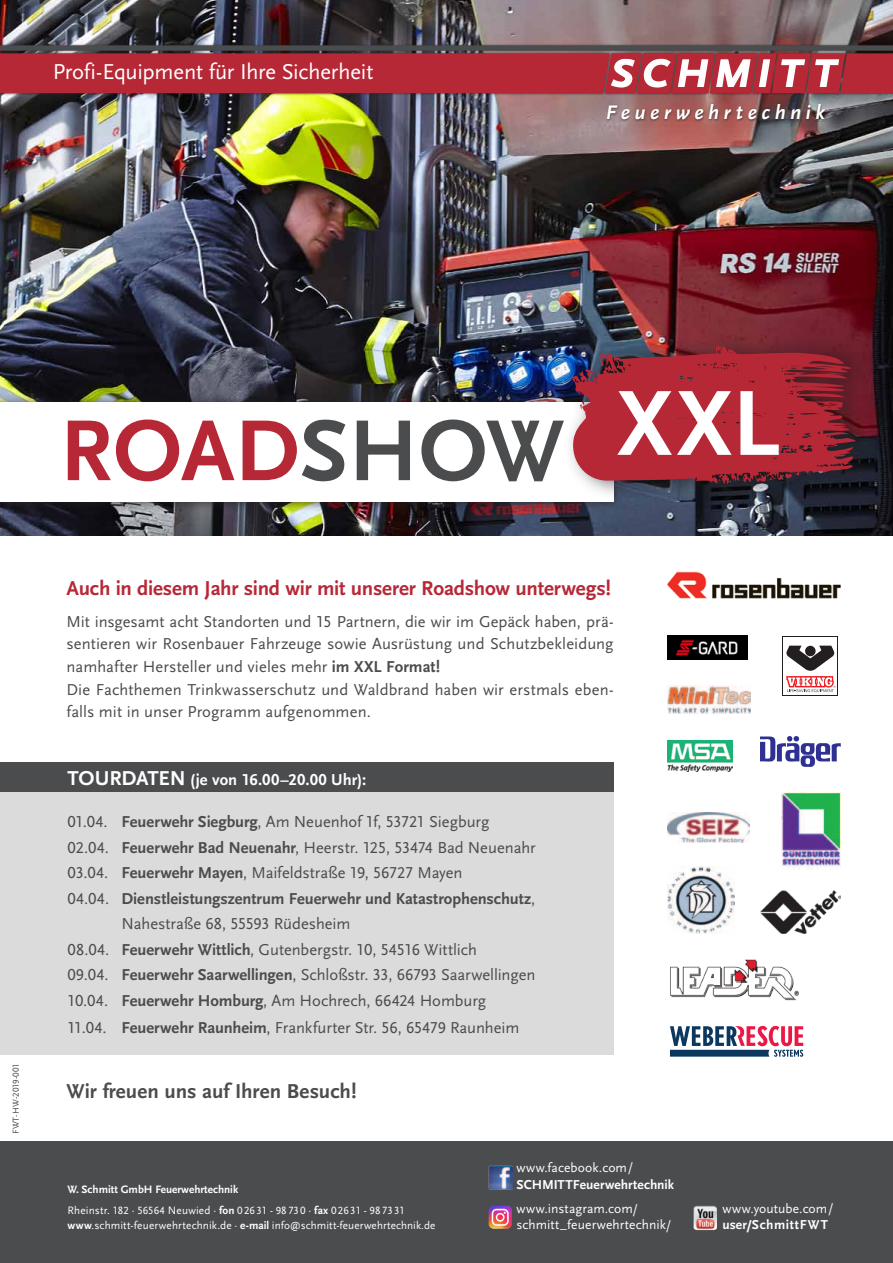
<style>
.page{position:relative;width:893px;height:1263px;background:#fff}
.page>*{position:absolute;margin:0;border:0;box-sizing:border-box;transform-origin:0 0}
.t1{font:700 90.15px "Scala Sans LF";letter-spacing:-.005em;color:#b72837}
.t2{font:italic 700 39.6px "Scala Sans CE";letter-spacing:.22em;color:#fff;scale:1.04 1}
.t3{font:22.5px "Scala Sans LF";letter-spacing:-.01em;color:#fff}
.t4{font:700 21px "Scala Sans LF";letter-spacing:-.015em;color:#b72837}
.t5{font:700 21px "Scala Sans LF";color:#4b4c4d}
.t6{font:italic 700 20.7px "Scala Sans CE";letter-spacing:.22em;color:#fff}
.t7{font:16.5px/22.5px "Scala Sans LF";color:#4b4c4d}
.t8{font:700 16.5px "Scala Sans LF";letter-spacing:-.005em;color:#4b4c4d}
.t9{font:700 16.5px "Scala Sans LF";letter-spacing:.005em;color:#fff}
.t10{font:13.5px/16.5px "Scala Sans LF";letter-spacing:.005em;color:#fff}
.t11{font:700 13.5px "Scala Sans";letter-spacing:.01em;color:#fff}
.t12{font:700 13.5px "Scala Sans";letter-spacing:.04em;color:#fff}
.t13{font:11.25px "Scala Sans LF";letter-spacing:.01em;color:#fff}
.t14{font:700 11.25px "Scala Sans LF";color:#fff}
.t15{font:10.95px "Scala Sans LF";color:#fff}
.t16{font:9px "Scala Sans LF";color:#4b4c4d}
.s1{color:#4b4c4d}
.s2{font-weight:700}
.s3{font-size:21px}
.s4{font-weight:400}
.s5{font-size:11.25px}
.s6{font-weight:700;font-size:11.25px}
</style>
<div class="page">
<div style="left:0;top:790px;width:614px;height:264px;background:#dbdbdc"></div>
<img style="left:0;top:0;width:893px;height:536px">
<div style="left:0;top:393px;width:623px;height:118px;background:#231f20;opacity:.75"></div>
<div style="left:0;top:402px;width:614px;height:100px;background:#fff"></div>
<div style="left:0;top:1141px;width:893px;height:122px;background:#4b4c4d"></div>
<div style="left:0;top:762px;width:614px;height:29px;background:#4b4c4d"></div>
<div style="left:0;top:43px;width:893px;height:79px;background:#231f20;opacity:.75"></div>
<svg style="left:0;top:45px;width:893px;height:48px;background:#a53440"></svg>
<img style="left:488px;top:1165px;width:25px;height:24px">
<img style="left:693px;top:1205px;width:25px;height:26px">
<img style="left:667px;top:571px;width:174px;height:28px">
<svg style="left:670px;top:1026px;width:133px;height:31px"></svg>
<img style="left:782px;top:792px;width:59px;height:77px">
<img style="left:668px;top:867px;width:66px;height:67px">
<div style="left:563px;top:329px;width:317px;height:173px;background:#231f20;opacity:.75"></div>
<svg style="left:570px;top:344px;width:289px;height:142px;background:#9c2c3b"></svg>
<img style="left:668px;top:686px;width:83px;height:27px">
<img style="left:760px;top:891px;width:81px;height:43px">
<img style="left:670px;top:959px;width:129px;height:42px">
<img style="left:668px;top:636px;width:80px;height:24px">
<svg style="left:783px;top:636px;width:55px;height:60px"></svg>
<div style="left:784px;top:637px;width:53px;height:58px;background:#fff"></div>
<svg style="left:786px;top:646px;width:49px;height:46px"></svg>
<img style="left:668px;top:813px;width:81px;height:30px">
<svg style="left:760px;top:736px;width:81px;height:31px"></svg>
<img style="left:668px;top:740px;width:65px;height:31px">
<img style="left:489px;top:1206px;width:23px;height:23px">
<svg style="left:492px;top:1209px;width:17px;height:17px"></svg>
<h3 class="t3" style="left:53px;top:60px;width:322px">Profi-Equipment für Ihre Sicherheit</h3>
<h2 class="t2" style="left:611px;top:51px;width:217px">schmitt</h2>
<p class="t6" style="left:606px;top:101px;width:220px">Feuerwehrtechnik</p>
<p class="t16" style="left:11px;top:1134px;width:72px;rotate:-90deg">FWT-HW-2019-001</p>
<h1 class="t1" style="left:60px;top:402px;width:721px">Road<span class="s1">sh ow</span> <sup>XXL</sup></h1>
<p class="t4" style="left:66px;top:577px;width:546px">Auch in diesem Jahr sind wir mit unserer Roadshow unterwegs!</p>
<p class="t7" style="left:66px;top:611px;width:549px">Mit insgesamt acht Standorten und 15 Partnern, die wir im Gepäck haben, prä&shy;sentieren wir Rosenbauer Fahrzeuge sowie Ausrüstung und Schutzbekleidung namhafter Hersteller und vieles mehr <span class="s2">im XXL Format!<br></span>Die Fachthemen Trinkwasserschutz und Waldbrand haben wir erstmals eben&shy;falls mit in unser Programm aufgenommen.</p>
<p class="t9" style="left:68px;top:770px;width:300px"><span class="s3">Tourdaten</span> (je von 16.00–20.00 Uhr):</p>
<p class="t7" style="left:68px;top:811px;width:423px">01.04. <span class="s2">Feuerwehr Siegburg</span>, Am Neuenhof 1f, 53721 Siegburg</p>
<p class="t7" style="left:68px;top:836px;width:470px">02.04. <span class="s2">Feuerwehr Bad Neuenahr</span>, Heerstr. 125, 53474 Bad Neuenahr</p>
<p class="t7" style="left:68px;top:862px;width:397px">03.04. <span class="s2">Feuerwehr Mayen</span>, Maifeldstraße 19, 56727 Mayen</p>
<p class="t8" style="left:68px;top:889px;width:469px"><span class="s4">04.04.</span> Dienstleistungszentrum Feuerwehr und Katastrophenschutz<span class="s4">,</span></p>
<p class="t7" style="left:121px;top:913px;width:230px">Nahestraße 68, 55593 Rüdesheim</p>
<p class="t7" style="left:67px;top:938px;width:411px">08.04. <span class="s2">Feuerwehr Wittlich</span>, Gutenbergstr. 10, 54516 Wittlich</p>
<p class="t7" style="left:67px;top:964px;width:470px">09.04. <span class="s2">Feuerwehr Saarwellingen</span>, Schloßstr. 33, 66793 Saarwellingen</p>
<p class="t7" style="left:67px;top:989px;width:420px">10.04. <span class="s2">Feuerwehr Homburg</span>, Am Hochrech, 66424 Homburg</p>
<p class="t7" style="left:67px;top:1016px;width:453px">11.04. <span class="s2">Feuerwehr Raunheim</span>, Frankfurter Str. 56, 65479 Raunheim</p>
<p class="t5" style="left:66px;top:1080px;width:292px">Wir freuen uns auf Ihren Besuch!</p>
<p class="t14" style="left:68px;top:1183px;width:172px">W. Schmitt GmbH Feuerwehrtechnik</p>
<p class="t15" style="left:68px;top:1205px;width:339px"><span class="s5">Rheinstr.</span> 182 <span class="s5">·</span> 56564 <span class="s5">Neuwied ·</span> <span class="s6">fon</span> 02631 - 98730 <span class="s5">·</span> <span class="s6">fax</span> 02631 - 987331</p>
<p class="t13" style="left:68px;top:1219px;width:369px"><span class="s2">www</span>.schmitt-feuerwehrtechnik.de · <span class="s2">e-mail</span> info@schmitt-feuerwehrtechnik.de</p>
<p class="t10" style="left:516px;top:1160px;width:118px">www.facebook.com/</p>
<p class="t11" style="left:516px;top:1177px;width:159px">SCHMITTFeuerwehrtechnik</p>
<p class="t10" style="left:516px;top:1200px;width:156px">www.instagram.com/ schmitt_feuerwehrtechnik/</p>
<p class="t10" style="left:723px;top:1200px;width:113px">www.youtube.com/</p>
<p class="t12" style="left:723px;top:1217px;width:107px">user/SchmittFWT</p>
</div>
